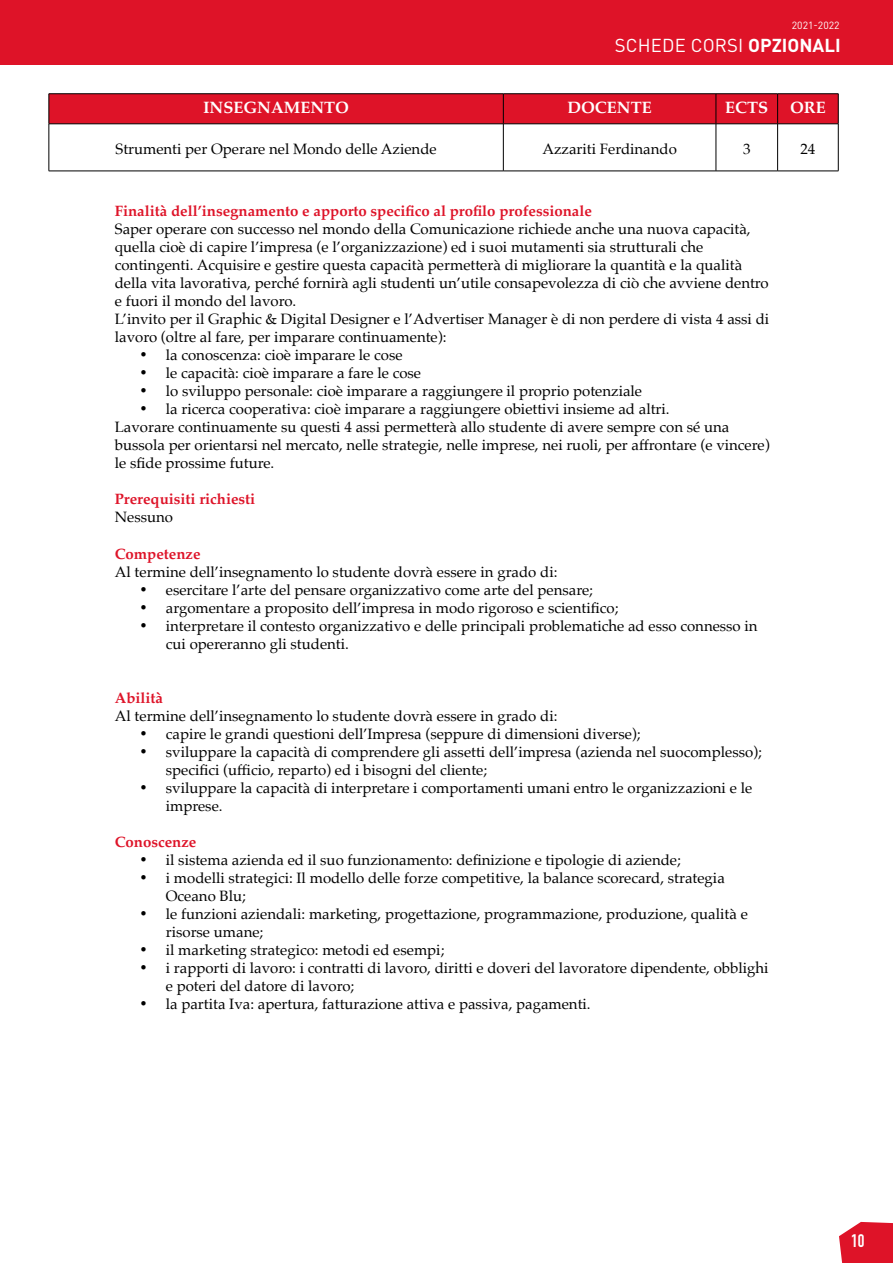
<style>
.page{position:relative;width:893px;height:1263px;background:#fff}
.page>*{position:absolute;margin:0;border:0;box-sizing:border-box;transform-origin:0 0}
.t1{font:18.45px "DIN Pro";letter-spacing:.01em;color:#fff}
.t2{font:700 17.85px "DIN Condensed";color:#fff}
.t3{font:700 16.5px "Palatino";color:#fff}
.t4{font:15px/18px "Palatino";color:#000}
.t5{font:700 15px "Palatino";color:#de1328}
.t6{font:10.35px "DIN Pro";color:#fff}
.s1{font-family:"DIN";font-weight:700}
</style>
<div class="page">
<div style="left:0;top:0;width:893px;height:65px;background:#de1328"></div>
<svg style="left:839px;top:1222px;width:54px;height:41px;background:#e1293c"></svg>
<svg style="left:50px;top:94px;width:788px;height:30px;background:#d71227"></svg>
<hr style="left:49px;top:93px;width:454px;height:1px;background:#000">
<hr style="left:49px;top:94px;width:1px;height:30px;background:#000">
<hr style="left:503px;top:93px;width:213px;height:1px;background:#000">
<hr style="left:503px;top:94px;width:1px;height:30px;background:#000">
<hr style="left:716px;top:93px;width:62px;height:1px;background:#000">
<hr style="left:716px;top:94px;width:1px;height:30px;background:#000">
<hr style="left:778px;top:93px;width:60px;height:1px;background:#000">
<hr style="left:777px;top:94px;width:1px;height:30px;background:#000">
<hr style="left:838px;top:94px;width:1px;height:30px;background:#000">
<hr style="left:49px;top:124px;width:454px;height:1px;background:#000">
<hr style="left:49px;top:124px;width:1px;height:47px;background:#000">
<hr style="left:503px;top:124px;width:213px;height:1px;background:#000">
<hr style="left:503px;top:124px;width:1px;height:47px;background:#000">
<hr style="left:716px;top:124px;width:62px;height:1px;background:#000">
<hr style="left:716px;top:124px;width:1px;height:47px;background:#000">
<hr style="left:778px;top:124px;width:60px;height:1px;background:#000">
<hr style="left:777px;top:124px;width:1px;height:47px;background:#000">
<hr style="left:838px;top:124px;width:1px;height:47px;background:#000">
<hr style="left:49px;top:171px;width:454px;height:1px;background:#000">
<hr style="left:503px;top:171px;width:213px;height:1px;background:#000">
<hr style="left:716px;top:171px;width:62px;height:1px;background:#000">
<hr style="left:778px;top:171px;width:60px;height:1px;background:#000">
<p class="t6" style="left:792px;top:18px;width:49px">2021-2022</p>
<p class="t1" style="left:615px;top:33px;width:227px">SCHEDE CORSI <span class="s1">OPZIONALI</span></p>
<p class="t3" style="left:203px;top:94px;width:147px">INSEGNAMENTO</p>
<p class="t3" style="left:567px;top:94px;width:86px">DOCENTE</p>
<p class="t3" style="left:725px;top:94px;width:45px">ECTS</p>
<p class="t3" style="left:790px;top:94px;width:37px">ORE</p>
<p class="t4" style="left:115px;top:139px;width:323px">Strumenti per Operare nel Mondo delle Aziende</p>
<p class="t4" style="left:542px;top:139px;width:136px">Azzariti Ferdinando</p>
<p class="t4" style="left:743px;top:139px;width:9px">3</p>
<p class="t4" style="left:800px;top:139px;width:16px">24</p>
<p class="t5" style="left:115px;top:199px;width:479px">Finalità dell’insegnamento e apporto specifico al profilo professionale</p>
<p class="t4" style="left:115px;top:220px;width:656px">Saper operare con successo nel mondo della Comunicazione richiede anche una nuova capacità, quella cioè di capire l’impresa (e l’organizzazione) ed i suoi mutamenti sia strutturali che contingenti. Acquisire e gestire questa capacità permetterà di migliorare la quantità e la qualità della vita lavorativa, perché fornirà agli studenti un’utile consapevolezza di ciò che avviene dentro e fuori il mondo del lavoro.<br>L’invito per il Graphic &amp; Digital Designer e l’Advertiser Manager è di non perdere di vista 4 assi di lavoro (oltre al fare, per imparare continuamente):</p>
<p class="t4" style="left:140px;top:346px;width:264px">• la conoscenza: cioè imparare le cose</p>
<p class="t4" style="left:140px;top:364px;width:282px">• le capacità: cioè imparare a fare le cose</p>
<p class="t4" style="left:140px;top:382px;width:503px">• lo sviluppo personale: cioè imparare a raggiungere il proprio potenziale</p>
<p class="t4" style="left:115px;top:400px;width:656px;text-indent:26px">• la ricerca cooperativa: cioè imparare a raggiungere obiettivi insieme ad altri.<br>Lavorare continuamente su questi 4 assi permetterà allo studente di avere sempre con sé una bussola per orientarsi nel mercato, nelle strategie, nelle imprese, nei ruoli, per affrontare (e vincere) le sfide prossime future.</p>
<p class="t5" style="left:115px;top:487px;width:142px">Prerequisiti richiesti</p>
<p class="t4" style="left:115px;top:508px;width:60px">Nessuno</p>
<p class="t5" style="left:115px;top:541px;width:87px">Competenze</p>
<p class="t4" style="left:115px;top:562px;width:444px">Al termine dell’insegnamento lo studente dovrà essere in grado di:</p>
<p class="t4" style="left:140px;top:580px;width:454px">• esercitare l’arte del pensare organizzativo come arte del pensare;</p>
<p class="t4" style="left:140px;top:598px;width:480px">• argomentare a proposito dell’impresa in modo rigoroso e scientifico;</p>
<p class="t4" style="left:166px;top:616px;width:593px;text-indent:-26px">• interpretare il contesto organizzativo e delle principali problematiche ad esso connesso in cui opereranno gli studenti.</p>
<p class="t5" style="left:115px;top:685px;width:50px">Abilità</p>
<p class="t4" style="left:115px;top:706px;width:444px">Al termine dell’insegnamento lo studente dovrà essere in grado di:</p>
<p class="t4" style="left:140px;top:724px;width:502px">• capire le grandi questioni dell’Impresa (seppure di dimensioni diverse);</p>
<p class="t4" style="left:166px;top:742px;width:598px;text-indent:-26px">• sviluppare la capacità di comprendere gli assetti dell’impresa (azienda nel suocomplesso); specifici (ufficio, reparto) ed i bisogni del cliente;</p>
<p class="t4" style="left:166px;top:778px;width:588px;text-indent:-26px">• sviluppare la capacità di interpretare i comportamenti umani entro le organizzazioni e le imprese.</p>
<p class="t5" style="left:115px;top:829px;width:83px">Conoscenze</p>
<p class="t4" style="left:140px;top:850px;width:542px">• il sistema azienda ed il suo funzionamento: definizione e tipologie di aziende;</p>
<p class="t4" style="left:166px;top:868px;width:560px;text-indent:-26px">• i modelli strategici: Il modello delle forze competitive, la balance scorecard, strategia<br>Oceano Blu;</p>
<p class="t4" style="left:166px;top:904px;width:583px;text-indent:-26px">• le funzioni aziendali: marketing, progettazione, programmazione, produzione, qualità e risorse umane;</p>
<p class="t4" style="left:140px;top:940px;width:306px">• il marketing strategico: metodi ed esempi;</p>
<p class="t4" style="left:166px;top:958px;width:604px;text-indent:-26px">• i rapporti di lavoro: i contratti di lavoro, diritti e doveri del lavoratore dipendente, obblighi e poteri del datore di lavoro;</p>
<p class="t4" style="left:140px;top:994px;width:452px">• la partita Iva: apertura, fatturazione attiva e passiva, pagamenti.</p>
<p class="t2" style="left:851px;top:1228px;width:15px">10</p>
</div>
